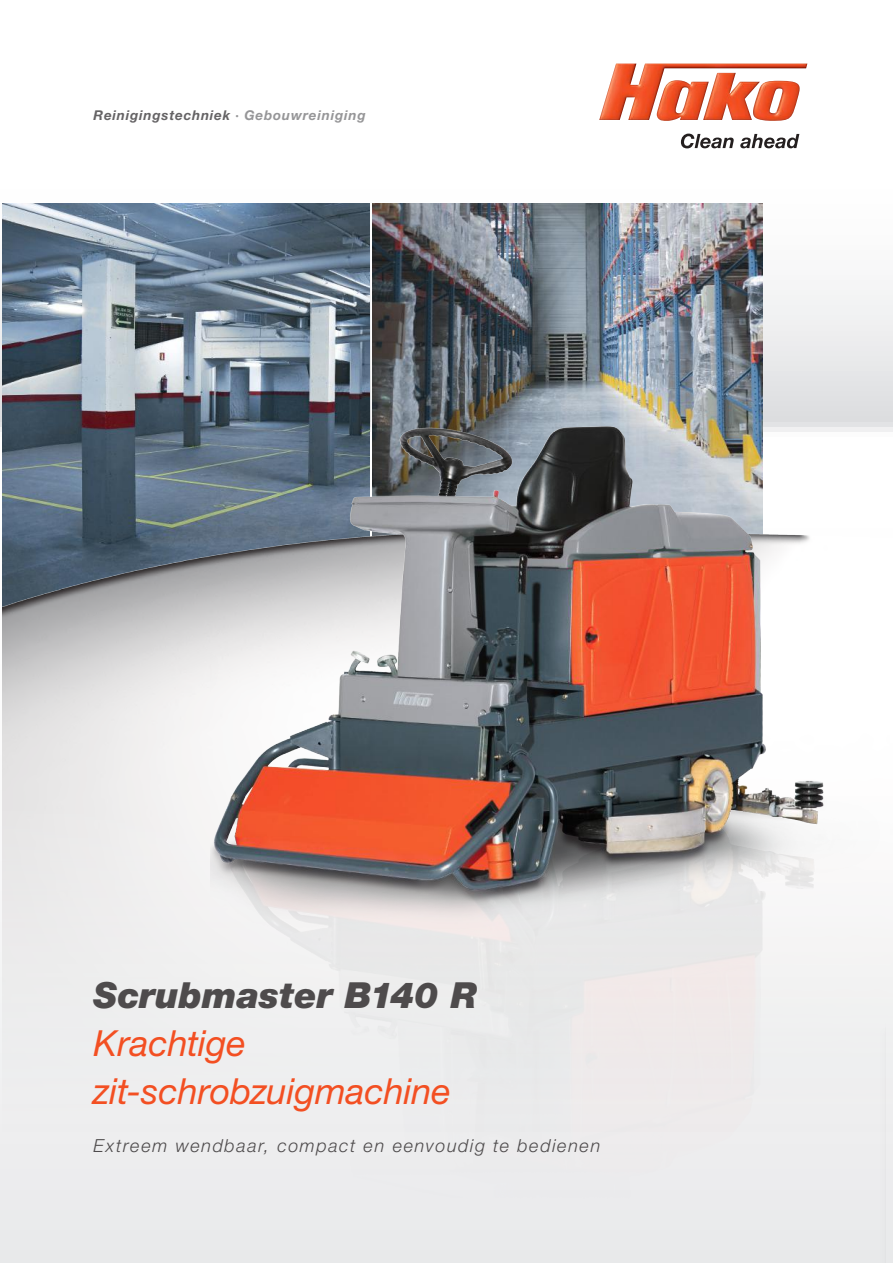
<style>
.page{position:relative;width:893px;height:1263px;background:#fff}
.page>*{position:absolute;margin:0;border:0;box-sizing:border-box;transform-origin:0 0}
.t1{font:italic 36px/48px "Helvetica Neue LT Std";color:#f34f22}
.t2{font:italic 900 36px "Helvetica Neue LT Std";color:#4e4b4c}
.t3{font:italic 300 18px "Helvetica Neue LT Std";letter-spacing:.085em;color:#4e4b4c}
.t4{font:italic 700 13.5px "Helvetica Neue LT Std";letter-spacing:.06em;color:#656365}
.s1{color:#969698}
</style>
<div class="page">
<img style="left:599px;top:64px;width:208px;height:57px">
<img style="left:681px;top:134px;width:118px;height:14px">
<img style="left:372px;top:204px;width:391px;height:148px">
<img style="left:2px;top:204px;width:368px;height:293px">
<img style="left:2px;top:497px;width:891px;height:757px">
<img style="left:211px;top:352px;width:675px;height:911px">
<p class="t4" style="left:94px;top:107px;width:274px">Reinigingstechniek <span class="s1">· Gebouwreiniging</span></p>
<h1 class="t2" style="left:94px;top:973px;width:385px">Scrubmaster B140 R</h1>
<h1 class="t1" style="left:94px;top:1019px;width:359px">Krachtige zit-schrobzuigmachine</h1>
<p class="t3" style="left:94px;top:1135px;width:508px">Extreem wendbaar, compact en eenvoudig te bedienen</p>
</div>
